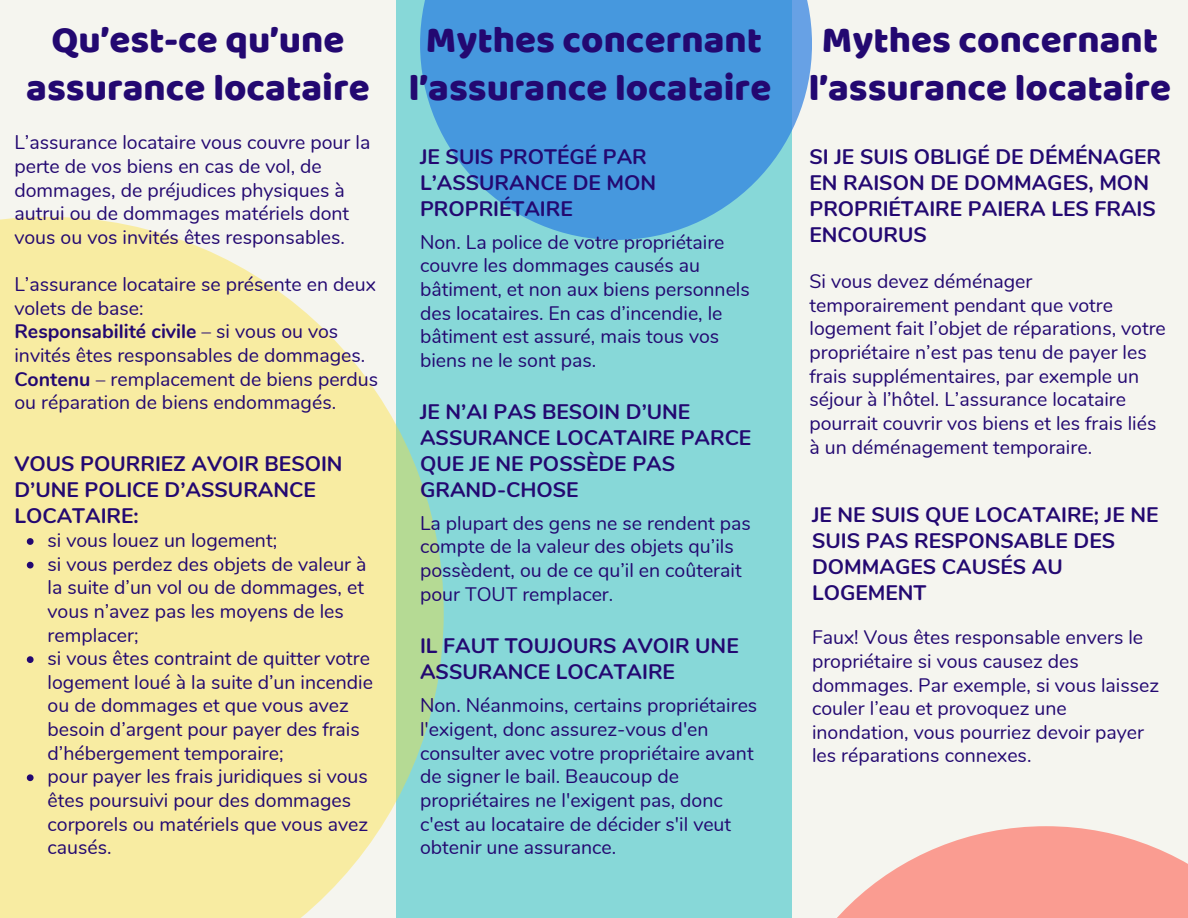
<style>
.page{position:relative;width:1188px;height:918px;background:#f5f5ef}
.page>*{position:absolute;margin:0;border:0;box-sizing:border-box;transform-origin:0 0}
.t1{font:38.25px/47.2px "Baloo";color:#230871;text-align:center}
.t2{font:700 21px/25.8px "Nunito";color:#230871}
.t3{font:19.5px/23.7px "Nunito";color:#230871}
.s1{font-weight:700}
</style>
<div class="page">
<div style="left:396px;top:0;width:396px;height:918px;background:#87d8d8"></div>
<svg style="left:420px;top:0;width:392px;height:240px;fill:#4698de"></svg>
<svg style="left:0;top:217px;width:444px;height:701px;fill:#f8eca2"></svg>
<svg style="left:837px;top:826px;width:351px;height:92px;fill:#fa9c91"></svg>
<svg style="left:27px;top:538px;width:7px;height:7px"></svg>
<svg style="left:27px;top:562px;width:7px;height:6px"></svg>
<svg style="left:27px;top:656px;width:7px;height:7px"></svg>
<svg style="left:27px;top:774px;width:7px;height:7px"></svg>
<p class="t1" style="left:26px;top:15px;width:345px">Qu’est-ce qu’une assurance locataire</p>
<p class="t3" style="left:14px;top:131px;width:357px">L’assurance locataire vous couvre pour la perte de vos biens en cas de vol, de dommages, de préjudices physiques à autrui ou de dommages matériels dont vous ou vos invités êtes responsables.</p>
<p class="t3" style="left:14px;top:273px;width:363px">L’assurance locataire se présente en deux volets de base:</p>
<p class="t3" style="left:14px;top:320px;width:352px"><span class="s1">Responsabilité civile</span> – si vous ou vos invités êtes responsables de dommages.</p>
<p class="t3" style="left:14px;top:367px;width:365px"><span class="s1">Contenu</span> – remplacement de biens perdus ou réparation de biens endommagés.</p>
<p class="t2" style="left:14px;top:451px;width:330px">VOUS POURRIEZ AVOIR BESOIN<br>D’UNE POLICE D’ASSURANCE<br>LOCATAIRE:</p>
<p class="t3" style="left:48px;top:529px;width:231px">si vous louez un logement;</p>
<p class="t3" style="left:48px;top:552px;width:320px">si vous perdez des objets de valeur à la suite d’un vol ou de dommages, et vous n’avez pas les moyens de les remplacer;</p>
<p class="t3" style="left:48px;top:647px;width:327px">si vous êtes contraint de quitter votre logement loué à la suite d’un incendie ou de dommages et que vous avez besoin d’argent pour payer des frais d’hébergement temporaire;</p>
<p class="t3" style="left:48px;top:765px;width:322px">pour payer les frais juridiques si vous êtes poursuivi pour des dommages corporels ou matériels que vous avez causés.</p>
<p class="t1" style="left:409px;top:15px;width:364px">Mythes concernant l’assurance locataire</p>
<p class="t2" style="left:420px;top:144px;width:238px">JE SUIS PROTÉGÉ PAR<br>L’ASSURANCE DE MON<br>PROPRIÉTAIRE</p>
<p class="t3" style="left:420px;top:230px;width:331px">Non. La police de votre propriétaire couvre les dommages causés au bâtiment, et non aux biens personnels des locataires. En cas d’incendie, le bâtiment est assuré, mais tous vos biens ne le sont pas.</p>
<p class="t2" style="left:420px;top:399px;width:333px">JE N’AI PAS BESOIN D’UNE<br>ASSURANCE LOCATAIRE PARCE<br>QUE JE NE POSSÈDE PAS<br>GRAND-CHOSE</p>
<p class="t3" style="left:420px;top:512px;width:332px">La plupart des gens ne se rendent pas compte de la valeur des objets qu’ils possèdent, ou de ce qu’il en coûterait pour TOUT remplacer.</p>
<p class="t2" style="left:420px;top:633px;width:320px">IL FAUT TOUJOURS AVOIR UNE<br>ASSURANCE LOCATAIRE</p>
<p class="t3" style="left:420px;top:694px;width:339px">Non. Néanmoins, certains propriétaires l'exigent, donc assurez-vous d'en consulter avec votre propriétaire avant de signer le bail. Beaucoup de propriétaires ne l'exigent pas, donc c'est au locataire de décider s'il veut obtenir une assurance.</p>
<p class="t1" style="left:809px;top:15px;width:364px">Mythes concernant l’assurance locataire</p>
<p class="t2" style="left:809px;top:144px;width:353px">SI JE SUIS OBLIGÉ DE DÉMÉNAGER<br>EN RAISON DE DOMMAGES, MON<br>PROPRIÉTAIRE PAIERA LES FRAIS<br>ENCOURUS</p>
<p class="t3" style="left:809px;top:270px;width:358px">Si vous devez déménager temporairement pendant que votre logement fait l’objet de réparations, votre propriétaire n’est pas tenu de payer les frais supplémentaires, par exemple un séjour à l’hôtel. L’assurance locataire pourrait couvrir vos biens et les frais liés à un déménagement temporaire.</p>
<p class="t2" style="left:812px;top:502px;width:348px">JE NE SUIS QUE LOCATAIRE; JE NE<br>SUIS PAS RESPONSABLE DES<br>DOMMAGES CAUSÉS AU<br>LOGEMENT</p>
<p class="t3" style="left:812px;top:626px;width:349px">Faux! Vous êtes responsable envers le propriétaire si vous causez des dommages. Par exemple, si vous laissez couler l’eau et provoquez une inondation, vous pourriez devoir payer les réparations connexes.</p>
</div>
